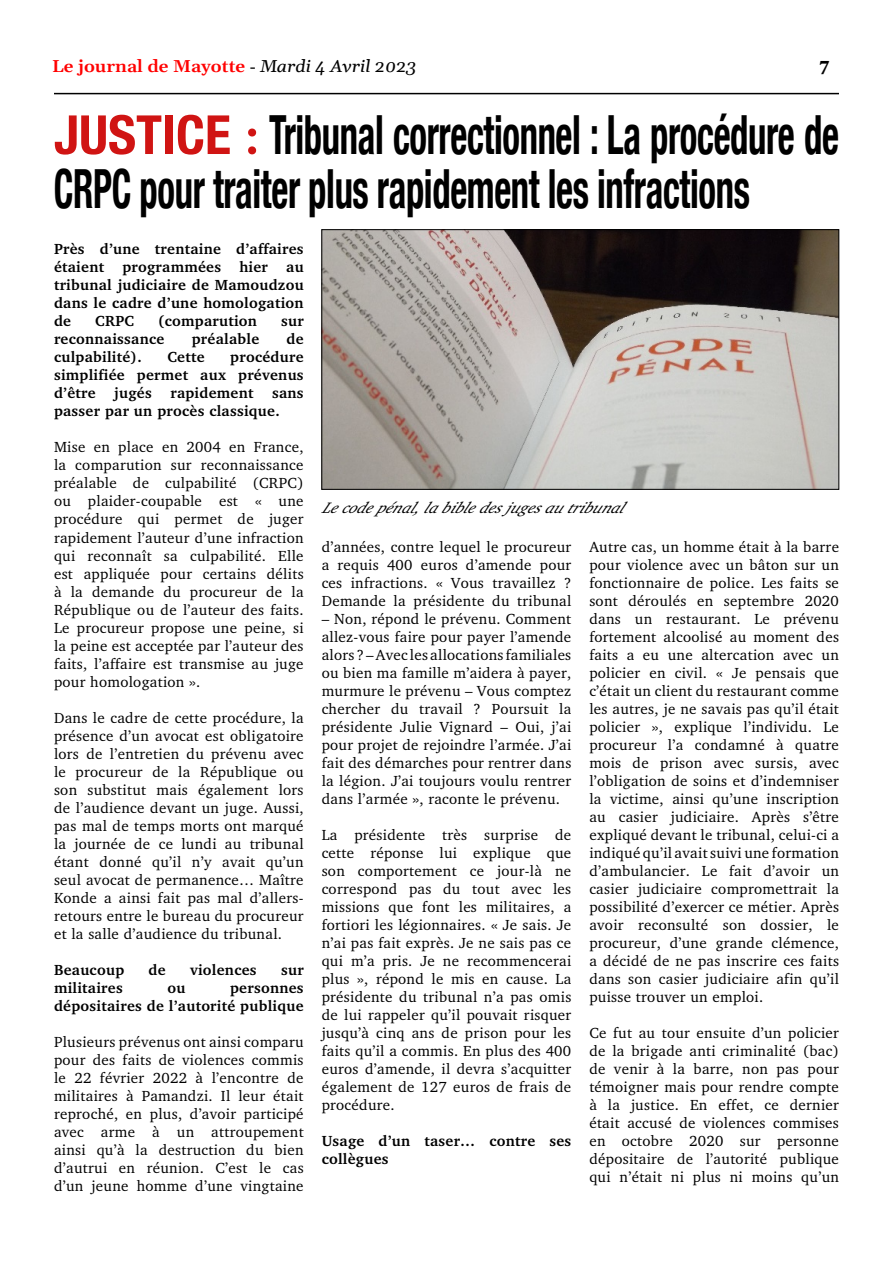
<style>
.page{position:relative;width:893px;height:1263px;background:#fff}
.page>*{position:absolute;margin:0;border:0;box-sizing:border-box;transform-origin:0 0}
.t1{font:700 condensed 54px/54px "Helvetica Neue";letter-spacing:-.01em;color:#000;scale:.68 1}
.t2{font:600 16.95px "Gelasio";color:#f00;scale:1.06 1}
.t3{font:italic 700 16.95px "Gelasio";color:#000;scale:1.06 1}
.t4{font:italic 15.45px "Charter";color:#000;scale:1.06 1}
.t5{font:15px/18px "Charter";letter-spacing:.02em;color:#000;text-align:justify}
.t6{font:700 15px/18px "Charter";letter-spacing:.02em;color:#000;text-align:justify}
.s1{font-family:"Times New Roman";font-weight:400;color:#000}
.s2{font-weight:400;font-style:italic;color:#000}
.s3{color:#d01413}
.s4{font-family:"Carlito";font-stretch:normal;color:#d01413}
</style>
<div class="page">
<hr style="left:54px;top:93px;width:785px;height:1px;background:#000">
<img style="left:324px;top:232px;width:513px;height:255px">
<div style="left:322px;top:230px;width:517px;height:259px;border:1px solid #000"></div>
<p class="t2" style="left:52px;top:59px;width:345px">Le journal de Mayotte <span class="s1">-</span> <span class="s2">Mardi 4 Avril 2023</span></p>
<p class="t3" style="left:819px;top:58px;width:11px">7</p>
<h1 class="t1" style="left:54px;top:108px;width:1156px"><span class="s3">jusTiCe</span> <span class="s4">:</span> Tribunal correctionnel : La procédure de<br>CRPC pour traiter plus rapidement les infractions</h1>
<p class="t6" style="left:54px;top:240px;width:251px">Près d’une trentaine d’affaires étaient programmées hier au tribunal judiciaire de Mamoudzou dans le cadre d’une homologation de</p>
<p class="t6" style="left:95px;top:312px;width:40px">CRPC</p>
<p class="t6" style="left:158px;top:312px;width:100px">(comparution</p>
<p class="t6" style="left:281px;top:312px;width:24px">sur</p>
<p class="t6" style="left:54px;top:330px;width:112px">reconnaissance</p>
<p class="t6" style="left:192px;top:330px;width:69px">préalable</p>
<p class="t6" style="left:287px;top:330px;width:19px">de</p>
<p class="t6" style="left:54px;top:348px;width:89px">culpabilité).</p>
<p class="t6" style="left:167px;top:348px;width:39px">Cette</p>
<p class="t6" style="left:54px;top:348px;width:251px;text-indent:176px">procédure simplifiée permet aux prévenus d’être jugés rapidement sans passer par un procès classique.</p>
<p class="t5" style="left:54px;top:438px;width:251px">Mise en place en 2004 en France, la comparution sur reconnaissance préalable de culpabilité (CRPC) ou plaider-coupable est « une procédure qui permet de juger rapidement l’auteur d’une infraction qui reconnaît sa culpabilité. Elle est appliquée pour certains délits à la demande du procureur de la République ou de l’auteur des faits.<br>Le procureur propose une peine, si la peine est acceptée par l’auteur des faits, l’affaire est transmise au juge pour homologation ».</p>
<p class="t5" style="left:54px;top:708px;width:251px">Dans le cadre de cette procédure, la présence d’un avocat est obligatoire lors de l’entretien du prévenu avec le procureur de la République ou son substitut mais également lors de l’audience devant un juge. Aussi, pas mal de temps morts ont marqué la journée de ce lundi au tribunal étant donné qu’il n’y avait qu’un seul avocat de permanence… Maître Konde a ainsi fait pas mal d’allers&shy;retours entre le bureau du procureur et la salle d’audience du tribunal.</p>
<p class="t6" style="left:54px;top:960px;width:72px">Beaucoup</p>
<p class="t6" style="left:149px;top:960px;width:19px">de</p>
<p class="t6" style="left:190px;top:960px;width:68px">violences</p>
<p class="t6" style="left:281px;top:960px;width:24px">sur</p>
<p class="t6" style="left:54px;top:978px;width:70px">militaires</p>
<p class="t6" style="left:167px;top:978px;width:19px">ou</p>
<p class="t4" style="left:322px;top:502px;width:293px">Lecodepénal, labibledesjug esautribunal</p>
<p class="t5" style="left:322px;top:537px;width:251px">d’années, contre lequel le procureur a requis 400 euros d’amende pour ces infractions. « Vous travaillez ?<br>Demande la présidente du tribunal</p>
<p class="t5" style="left:322px;top:609px;width:251px">– Non, répond le prévenu. Comment allez-vous faire pour payer l’amende alors ? – Avec les allocations familiales ou bien ma famille m’aidera à payer, murmure le prévenu – Vous comptez chercher du travail ? Poursuit la présidente Julie Vignard – Oui, j’ai pour projet de rejoindre l’armée. J’ai fait des démarches pour rentrer dans la légion. J’ai toujours voulu rentrer dans l’armée », raconte le prévenu.</p>
<p class="t5" style="left:322px;top:825px;width:251px">La présidente très surprise de cette réponse lui explique que son comportement ce jour-là ne correspond pas du tout avec les missions que font les militaires, a fortiori les légionnaires. « Je sais. Je n’ai pas fait exprès. Je ne sais pas ce qui m’a pris. Je ne recommencerai plus », répond le mis en cause. La présidente du tribunal n’a pas omis de lui rappeler qu’il pouvait risquer jusqu’à cinq ans de prison pour les faits qu’il a commis. En plus des 400 euros d’amende, il devra s’acquitter également de 127 euros de frais de procédure.</p>
<p class="t6" style="left:322px;top:1131px;width:251px">Usage d’un taser… contre ses collègues</p>
<p class="t5" style="left:589px;top:537px;width:251px">Autre cas, un homme était à la barre pour violence avec un bâton sur un fonctionnaire de police. Les faits se sont déroulés en septembre 2020 dans un restaurant. Le prévenu fortement alcoolisé au moment des faits a eu une altercation avec un policier en civil. « Je pensais que c’était un client du restaurant comme les autres, je ne savais pas qu’il était policier », explique l’individu. Le procureur l’a condamné à quatre mois de prison avec sursis, avec l’obligation de soins et d’indemniser la victime, ainsi qu’une inscription au casier judiciaire. Après s’être expliqué devant le tribunal, celui-ci a indiqué qu’il avait suivi une formation d’ambulancier. Le fait d’avoir un casier judiciaire compromettrait la possibilité d’exercer ce métier. Après avoir reconsulté son dossier, le procureur, d’une grande clémence, a décidé de ne pas inscrire ces faits dans son casier judiciaire afin qu’il puisse trouver un emploi.</p>
<p class="t5" style="left:589px;top:1023px;width:251px">Ce fut au tour ensuite d’un policier de la brigade anti criminalité (bac) de venir à la barre, non pas pour témoigner mais pour rendre compte à la justice. En effet, ce dernier était accusé de violences commises en octobre 2020 sur personne dépositaire de l’autorité publique qui n’était ni plus ni moins qu’un</p>
<p class="t6" style="left:54px;top:978px;width:251px;text-align:right">personnes<br>dépositaires de l’autorité publique</p>
<p class="t5" style="left:54px;top:1032px;width:251px">Plusieurs prévenus ont ainsi comparu pour des faits de violences commis le 22 février 2022 à l’encontre de militaires à Pamandzi. Il leur était reproché, en plus, d’avoir participé avec arme à un attroupement ainsi qu’à la destruction du bien d’autrui en réunion. C’est le cas d’un jeune homme d’une vingtaine</p>
</div>
